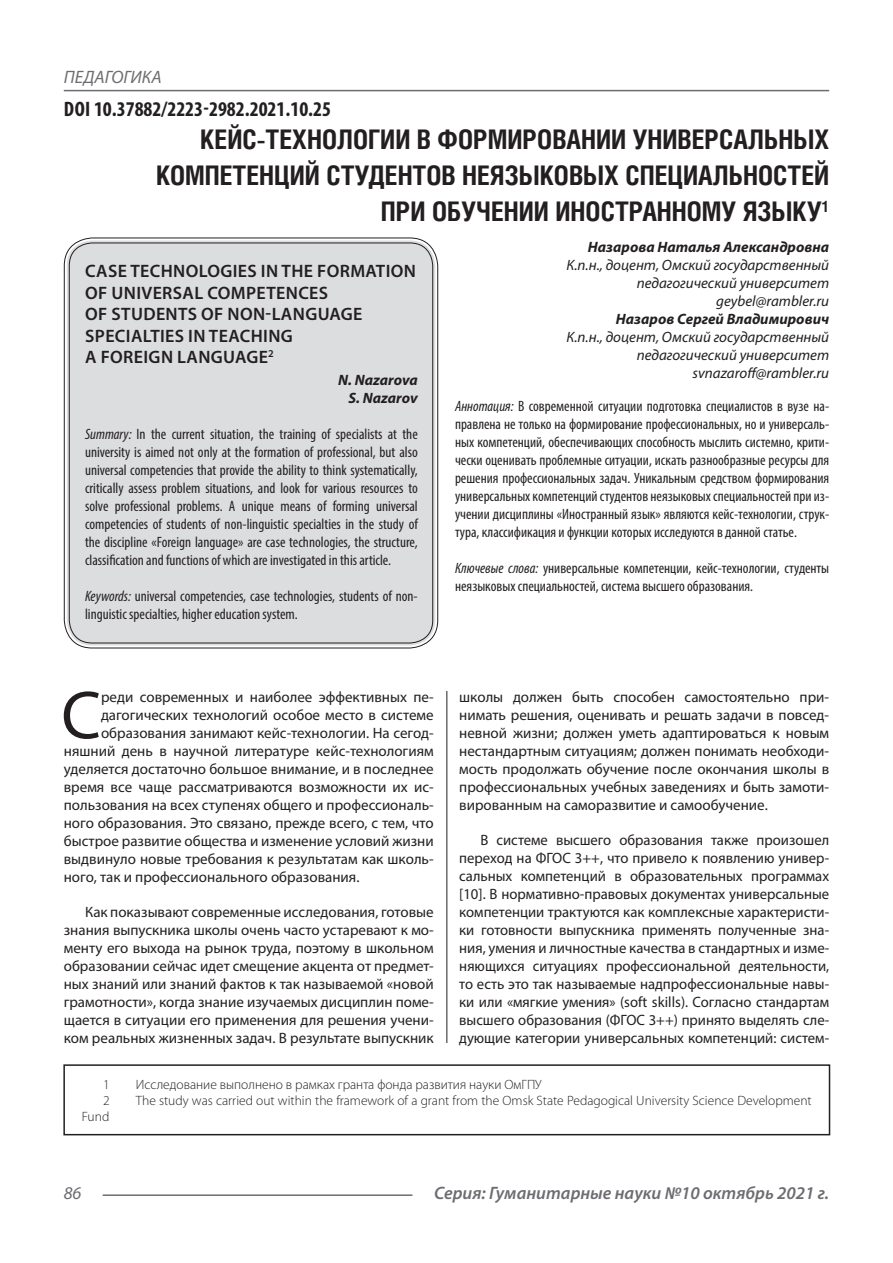
<style>
.page{position:relative;width:893px;height:1263px;background:#fff}
.page>*{position:absolute;margin:0;border:0;box-sizing:border-box;transform-origin:0 0}
.Статья_текст_первый{font:68.4px "Myriad Pro";color:#231f20}
.Статья_название{font:700 27px/36px "Helios Cond C";color:#231f20;text-align:right}
.ДОИ{font:700 condensed 21px "Myriad Pro";color:#231f20}
.Статья_название_англ{font:600 18px/21.6px "Myriad Pro";letter-spacing:.02em;color:#231f20}
.t1{font:italic 600 18px "Myriad Pro";color:#6c6d70}
.t2{font:italic 18px "Myriad Pro";color:#6c6d70}
.Статья_текст{font:15px/18px "Myriad Pro";color:#231f20;text-align:justify}
.Статья_аннотация_тек{font:condensed 15px/18px "Myriad Pro";color:#231f20;text-align:justify}
.Статья_аннотация_анг{font:condensed 15px/18px "Myriad Pro";color:#231f20;text-align:justify}
.Статья_текст_первый-2{font:15px "Myriad Pro";color:#231f20}
.Статья_автор_инфо{font:italic 15px/18px "Myriad Pro";color:#231f20;text-align:right}
.Статья_автор_фио_рус{font:italic 700 15px "Myriad Pro";color:#231f20}
.Статья_автор_англ{font:italic 700 15px "Myriad Pro";color:#231f20}
.Сноска{font:300 13.5px "Myriad Pro";color:#231f20}
.s1{font-style:italic}
</style>
<div class="page">
<hr style="left:446px;top:128px;width:1px;height:1007px;background:#231f20">
<hr style="left:103px;top:1194px;width:309px;height:2px;background:#6c6d70">
<hr style="left:64px;top:90px;width:765px;height:1px;background:#6c6d70">
<div style="left:442px;top:1044px;width:15px;height:106px;background:#fff"></div>
<div style="left:67px;top:240px;width:368px;height:405px;background:#dcdddf;border-radius:26px"></div>
<div style="left:63px;top:1064px;width:767px;height:71px;border:2px solid #231f20"></div>
<p class="t2" style="left:64px;top:66px;width:100px">ПЕДАГОГИКА</p>
<p class="Статья_название" style="left:156px;top:121px;width:675px">КЕЙС-ТЕХНОЛОГИИ В ФОРМИРОВАНИИ УНИВЕРСАЛЬНЫХ<br>КОМПЕТЕНЦИЙ СТУДЕНТОВ НЕЯЗЫКОВЫХ СПЕЦИАЛЬНОСТЕЙ<br>ПРИ ОБУЧЕНИИ ИНОСТРАННОМУ ЯЗЫКУ<sup>1</sup></p>
<p class="Статья_автор_фио_рус" style="left:588px;top:237px;width:243px">Назарова Наталья Александровна</p>
<p class="Статья_автор_инфо" style="left:567px;top:256px;width:264px">К.п.н., доцент, Омский государственный педагогический университет</p>
<p class="Статья_автор_инфо" style="left:716px;top:292px;width:114px">geybel@rambler.ru</p>
<p class="Статья_автор_фио_рус" style="left:616px;top:309px;width:215px">Назаров Сергей Владимирович</p>
<p class="Статья_автор_инфо" style="left:567px;top:328px;width:264px">К.п.н., доцент, Омский государственный педагогический университет</p>
<p class="Статья_автор_инфо" style="left:692px;top:364px;width:138px">svnazaroff@rambler.ru</p>
<p class="Статья_аннотация_тек" style="left:455px;top:397px;width:376px"><span class="s1">Аннотация:</span> В современной ситуации подготовка специалистов в вузе на&shy;правлена не только на формирование профессиональных, но и универсаль&shy;ных компетенций, обеспечивающих способность мыслить системно, крити&shy;чески оценивать проблемные ситуации, искать разнообразные ресурсы для решения профессиональных задач. Уникальным средством формирования универсальных компетенций студентов неязыковых специальностей при из&shy;учении дисциплины «Иностранный язык» являются кейс-технологии, струк&shy;тура, классификация и функции которых исследуются в данной статье.</p>
<p class="Статья_аннотация_тек" style="left:455px;top:559px;width:376px"><span class="s1">Ключевые слова:</span> универсальные компетенции, кейс-технологии, студенты неязыковых специальностей, система высшего образования.</p>
<p class="ДОИ" style="left:64px;top:96px;width:269px">DOI 10.37882/2223-2982.2021.10.25</p>
<p class="Статья_название_англ" style="left:85px;top:260px;width:332px">CASE TECHNOLOGIES IN THE FORMATION<br>OF UNIVERSAL COMPETENCES</p>
<p class="Статья_название_англ" style="left:85px;top:303px;width:279px">OF STUDENTS OF NON-LANGUAGE<br>SPECIALTIES IN TEACHING</p>
<p class="Статья_название_англ" style="left:85px;top:346px;width:190px">A FOREIGN LANGUAGE<sup>2</sup></p>
<p class="Статья_автор_англ" style="left:338px;top:370px;width:81px">N. Nazarova</p>
<p class="Статья_автор_англ" style="left:349px;top:388px;width:71px">S. Nazarov</p>
<p class="Статья_аннотация_анг" style="left:85px;top:424px;width:334px"><span class="s1">Summary:</span> In the current situation, the training of specialists at the university is aimed not only at the formation of professional, but also universal competencies that provide the ability to think systematically, critically assess problem situations, and look for various resources to solve professional problems. A unique means of forming universal competencies of students of non-linguistic specialties in the study of the discipline «Foreign language» are case technologies, the structure, classification and functions of which are investigated in this article.</p>
<p class="Статья_аннотация_анг" style="left:85px;top:586px;width:334px"><span class="s1">Keywords:</span> universal competencies, case technologies, students of non&shy;linguistic specialties, higher education system.</p>
<p class="Статья_текст_первый" style="left:61px;top:673px;width:41px">С</p>
<p class="Статья_текст_первый-2" style="left:101px;top:688px;width:334px">реди современных и наиболее эффективных пе-</p>
<p class="Статья_текст_первый-2" style="left:101px;top:706px;width:334px">дагогических технологий особое место в системе</p>
<p class="Статья_текст_первый-2" style="left:101px;top:724px;width:334px">образования занимают кейс-технологии. На сегод-</p>
<p class="Статья_текст_первый-2" style="left:64px;top:742px;width:371px">няшний день в научной литературе кейс-технологиям</p>
<p class="Статья_текст_первый-2" style="left:64px;top:760px;width:371px">уделяется достаточно большое внимание, и в последнее</p>
<p class="Статья_текст_первый-2" style="left:64px;top:778px;width:371px">время все чаще рассматриваются возможности их ис-</p>
<p class="Статья_текст_первый-2" style="left:64px;top:796px;width:371px">пользования на всех ступенях общего и профессиональ-</p>
<p class="Статья_текст_первый-2" style="left:64px;top:814px;width:371px">ного образования. Это связано, прежде всего, с тем, что</p>
<p class="Статья_текст_первый-2" style="left:64px;top:832px;width:371px">быстрое развитие общества и изменение условий жизни</p>
<p class="Статья_текст_первый-2" style="left:64px;top:850px;width:371px">выдвинуло новые требования к результатам как школь-</p>
<p class="Статья_текст_первый-2" style="left:64px;top:868px;width:297px">ного, так и профессионального образования.</p>
<p class="Статья_текст" style="left:64px;top:903px;width:371px;text-indent:21px">Как показывают современные исследования, готовые знания выпускника школы очень часто устаревают к мо&shy;менту его выхода на рынок труда, поэтому в школьном образовании сейчас идет смещение акцента от предмет&shy;ных знаний или знаний фактов к так называемой «новой грамотности», когда знание изучаемых дисциплин поме&shy;щается в ситуации его применения для решения учени&shy;ком реальных жизненных задач. В результате выпускник</p>
<p class="Статья_текст" style="left:459px;top:688px;width:371px">школы должен быть способен самостоятельно при&shy;нимать решения, оценивать и решать задачи в повсед&shy;невной жизни; должен уметь адаптироваться к новым нестандартным ситуациям; должен понимать необходи&shy;мость продолжать обучение после окончания школы в профессиональных учебных заведениях и быть замоти&shy;вированным на саморазвитие и самообучение.</p>
<p class="Статья_текст" style="left:459px;top:831px;width:371px;text-indent:21px">В системе высшего образования также произошел переход на ФГОС 3++, что привело к появлению универ&shy;сальных компетенций в образовательных программах [10]. В нормативно-правовых документах универсальные компетенции трактуются как комплексные характеристи&shy;ки готовности выпускника применять полученные зна&shy;ния, умения и личностные качества в стандартных и изме&shy;няющихся ситуациях профессиональной деятельности, то есть это так называемые надпрофессиональные навы&shy;ки или «мягкие умения» (soft skills). Согласно стандартам высшего образования (ФГОС 3++) принято выделять сле&shy;дующие категории универсальных компетенций: систем-</p>
<p class="Сноска" style="left:103px;top:1076px;width:8px">1</p>
<p class="Сноска" style="left:136px;top:1076px;width:407px">Исследование выполнено в рамках гранта фонда развития науки ОмГПУ</p>
<p class="Сноска" style="left:103px;top:1092px;width:8px">2</p>
<p class="Сноска" style="left:136px;top:1092px;width:677px">The study was carried out within the framework of a grant from the Omsk State Pedagogical University Science Development</p>
<p class="Сноска" style="left:82px;top:1108px;width:29px">Fund</p>
<p class="t2" style="left:64px;top:1182px;width:19px">86</p>
<p class="t1" style="left:434px;top:1182px;width:397px">Серия: Гуманитарные науки №10 октябрь 2021 г.</p>
</div>
